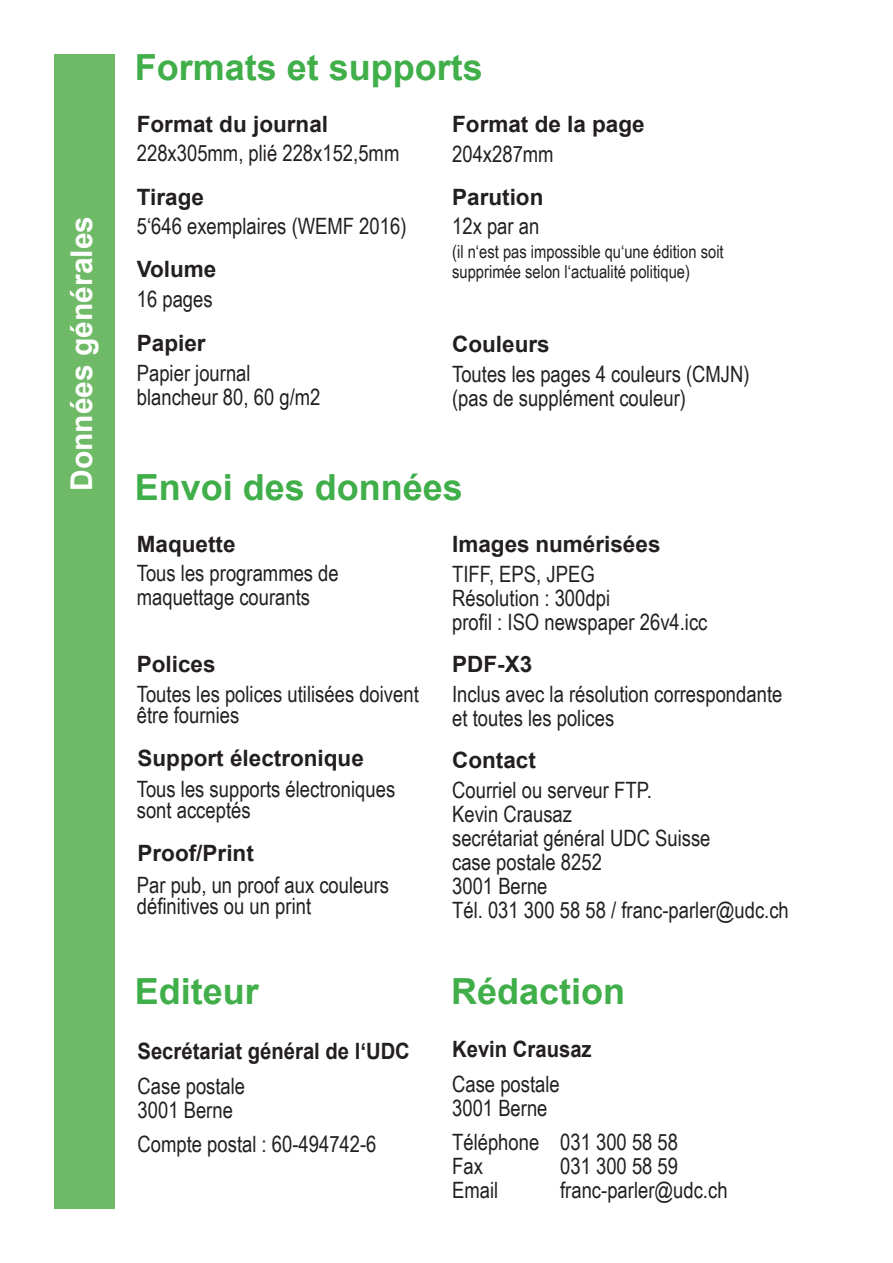
<style>
.page{position:relative;width:893px;height:1263px;background:#fff}
.page>*{position:absolute;margin:0;border:0;box-sizing:border-box;transform-origin:0 0}
.t1{font:700 36px "Arial";color:#40ae49}
.t2{font:700 30px "Arial";color:#fff}
.t3{font:22.5px/24px "Arial Narrow";color:#231f20}
.t4{font:700 22.5px "Arial";color:#231f20}
.t5{font:700 22.5px "Arial";color:#231f20;scale:.9 1}
.t6{font:18px/19.5px "Arial Narrow";color:#231f20}
</style>
<div class="page">
<div style="left:54px;top:54px;width:60px;height:1155px;background:#6eba66"></div>
<h2 class="t2" style="left:60px;top:491px;width:277px;rotate:-90deg">Données générales</h2>
<h1 class="t1" style="left:135px;top:42px;width:350px">Formats et supports</h1>
<p class="t4" style="left:137px;top:109px;width:193px">Format du journal</p>
<p class="t4" style="left:452px;top:108px;width:194px">Format de la page</p>
<p class="t3" style="left:137px;top:141px;width:264px">228x305mm, plié 228x152,5mm</p>
<p class="t3" style="left:452px;top:141px;width:103px">204x287mm</p>
<p class="t4" style="left:137px;top:181px;width:69px">Tirage</p>
<p class="t4" style="left:452px;top:181px;width:93px">Parution</p>
<p class="t3" style="left:137px;top:214px;width:271px">5‘646 exemplaires (WEMF 2016)</p>
<p class="t4" style="left:137px;top:253px;width:81px">Volume</p>
<p class="t3" style="left:452px;top:214px;width:89px">12x par an</p>
<p class="t6" style="left:452px;top:242px;width:273px">(il n‘est pas impossible qu‘une édition soit supprimée selon l‘actualité politique)</p>
<p class="t3" style="left:137px;top:286px;width:77px">16 pages</p>
<p class="t4" style="left:137px;top:327px;width:70px">Papier</p>
<p class="t4" style="left:452px;top:329px;width:99px">Couleurs</p>
<p class="t3" style="left:137px;top:360px;width:185px">Papier journal blancheur 80, 60 g/m2</p>
<p class="t3" style="left:452px;top:361px;width:299px">Toutes les pages 4 couleurs (CMJN) (pas de supplément couleur)</p>
<h1 class="t1" style="left:135px;top:462px;width:330px">Envoi des données</h1>
<p class="t4" style="left:137px;top:528px;width:100px">Maquette</p>
<p class="t4" style="left:452px;top:528px;width:210px">Images numérisées</p>
<p class="t3" style="left:137px;top:560px;width:204px">Tous les programmes de maquettage courants</p>
<p class="t3" style="left:452px;top:561px;width:257px">TIFF, EPS, JPEG<br>Résolution : 300dpi<br>profil : ISO newspaper 26v4.icc</p>
<p class="t4" style="left:137px;top:648px;width:80px">Polices</p>
<p class="t4" style="left:452px;top:648px;width:82px">PDF-X3</p>
<p class="t3" style="left:137px;top:683px;width:284px;line-height:21px">Toutes les polices utilisées doivent être fournies</p>
<p class="t3" style="left:452px;top:681px;width:332px">Inclus avec la résolution correspondante et toutes les polices</p>
<p class="t4" style="left:138px;top:742px;width:228px">Support électronique</p>
<p class="t4" style="left:452px;top:745px;width:85px">Contact</p>
<p class="t3" style="left:137px;top:778px;width:260px;line-height:21px">Tous les supports électroniques sont acceptés</p>
<p class="t4" style="left:138px;top:837px;width:118px">Proof/Print</p>
<p class="t3" style="left:137px;top:873px;width:254px;line-height:21px">Par pub, un proof aux couleurs définitives ou un print</p>
<p class="t3" style="left:452px;top:777px;width:338px">Courriel ou serveur FTP.<br>Kevin Crausaz<br>secrétariat général UDC Suisse<br>case postale 8252<br>3001 Berne<br>Tél. 031 300 58 58 / franc-parler@udc.ch</p>
<h1 class="t1" style="left:135px;top:966px;width:126px">Editeur</h1>
<h1 class="t1" style="left:451px;top:966px;width:176px">Rédaction</h1>
<p class="t5" style="left:138px;top:1035px;width:304px">Secrétariat général de l‘UDC</p>
<p class="t3" style="left:138px;top:1073px;width:109px">Case postale<br>3001 Berne</p>
<p class="t3" style="left:138px;top:1131px;width:240px">Compte postal : 60-494742-6</p>
<p class="t5" style="left:452px;top:1033px;width:157px">Kevin Crausaz</p>
<p class="t3" style="left:452px;top:1071px;width:109px">Case postale<br>3001 Berne</p>
<p class="t3" style="left:452px;top:1129px;width:227px">Téléphone 031 300 58 58<br>Fax</p>
<p class="t3" style="left:560px;top:1153px;width:119px">031 300 58 59</p>
<p class="t3" style="left:452px;top:1177px;width:48px">Email</p>
<p class="t3" style="left:560px;top:1177px;width:169px">franc-parler@udc.ch</p>
</div>
